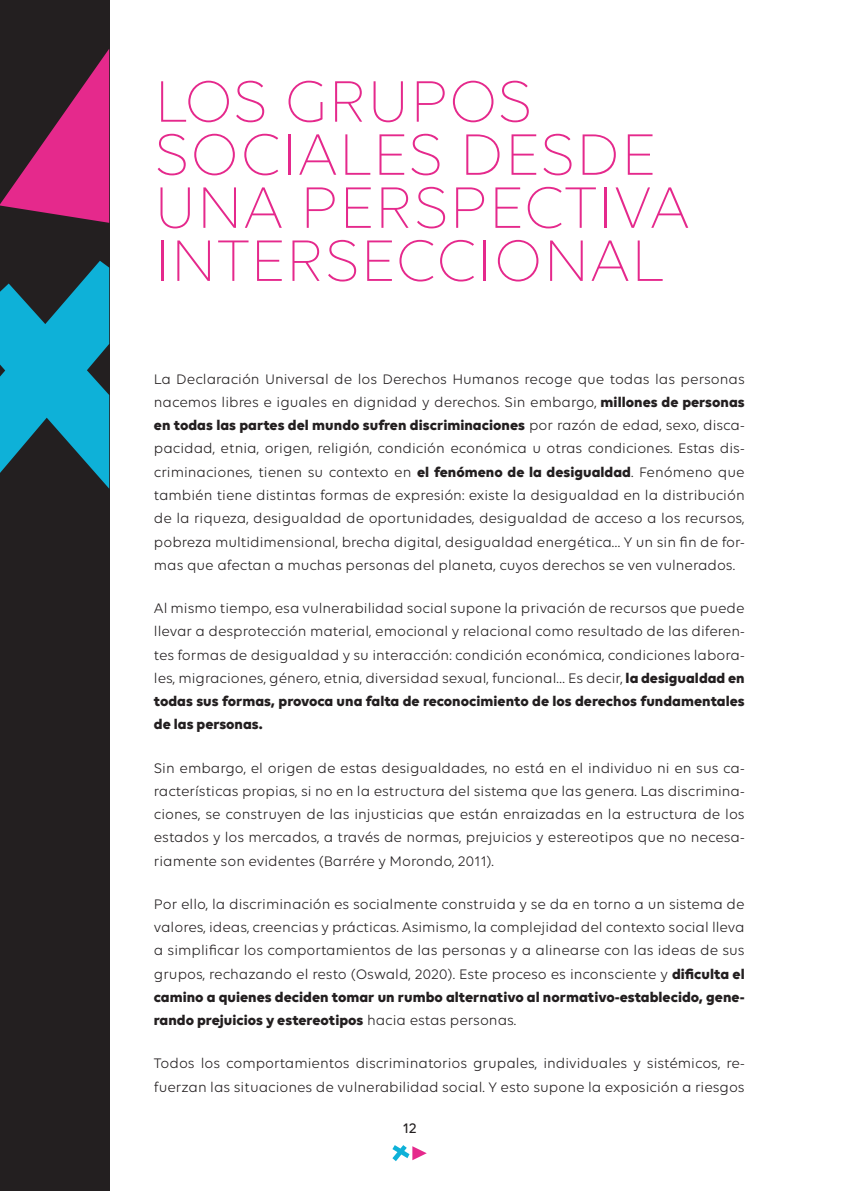
<style>
.page{position:relative;width:844px;height:1191px;background:#fff}
.page>*{position:absolute;margin:0;border:0;box-sizing:border-box;transform-origin:0 0}
.t1{font:300 63px/53px "Volte";color:#e5298c}
.t2{font:14.88px/23.3px "Volte";color:#231f20;text-align:justify}
.t3{font:500 14.88px "Volte";color:#231f20}
.s1{font-weight:700}
</style>
<div class="page">
<svg style="left:392px;top:1145px;width:34px;height:16px"></svg>
<div style="left:0;top:0;width:109px;height:1191px;background:#231f20"></div>
<svg style="left:0;top:261px;width:109px;height:228px"></svg>
<svg style="left:0;top:49px;width:109px;height:174px"></svg>
<h1 class="t1" style="left:154px;top:80px;width:537px">LOS GRUPOS<br>SOCIALES DESDE<br>UNA PERSPECTIVA<br>INTERSECCIONAL</h1>
<p class="t2" style="left:154px;top:368px;width:592px">La Declaración Universal de los Derechos Humanos recoge que todas las personas nacemos libres e iguales en dignidad y derechos. Sin embargo, <span class="s1">millones de personas en todas las partes del mundo sufren discriminaciones</span> por razón de edad, sexo, disca&shy;pacidad, etnia, origen, religión, condición económica u otras condiciones. Estas dis&shy;criminaciones, tienen su contexto en <span class="s1">el fenómeno de la desigualdad</span>. Fenómeno que también tiene distintas formas de expresión: existe la desigualdad en la distribución de la riqueza, desigualdad de oportunidades, desigualdad de acceso a los recursos, pobreza multidimensional, brecha digital, desigualdad energética… Y un sin fin de for&shy;mas que afectan a muchas personas del planeta, cuyos derechos se ven vulnerados.</p>
<p class="t2" style="left:154px;top:598px;width:592px">Al mismo tiempo, esa vulnerabilidad social supone la privación de recursos que puede llevar a desprotección material, emocional y relacional como resultado de las diferen&shy;tes formas de desigualdad y su interacción: condición económica, condiciones labora&shy;les, migraciones, género, etnia, diversidad sexual, funcional… Es decir, <span class="s1">la desigualdad en todas sus formas, provoca una falta de reconocimiento de los derechos fundamentales de las personas.</span></p>
<p class="t2" style="left:154px;top:757px;width:592px">Sin embargo, el origen de estas desigualdades, no está en el individuo ni en sus ca&shy;racterísticas propias, si no en la estructura del sistema que las genera. Las discrimina&shy;ciones, se construyen de las injusticias que están enraizadas en la estructura de los estados y los mercados, a través de normas, prejuicios y estereotipos que no necesa&shy;riamente son evidentes (Barrére y Morondo, 2011).</p>
<p class="t2" style="left:154px;top:893px;width:592px">Por ello, la discriminación es socialmente construida y se da en torno a un sistema de valores, ideas, creencias y prácticas. Asimismo, la complejidad del contexto social lleva a simplificar los comportamientos de las personas y a alinearse con las ideas de sus grupos, rechazando el resto (Oswald, 2020). Este proceso es inconsciente y <span class="s1">dificulta el camino a quienes deciden tomar un rumbo alternativo al normativo-establecido, gene&shy;rando prejuicios y estereotipos</span> hacia estas personas.</p>
<p class="t2" style="left:154px;top:1053px;width:592px">Todos los comportamientos discriminatorios grupales, individuales y sistémicos, re&shy;fuerzan las situaciones de vulnerabilidad social. Y esto supone la exposición a riesgos</p>
<p class="t3" style="left:402px;top:1122px;width:15px">12</p>
</div>
